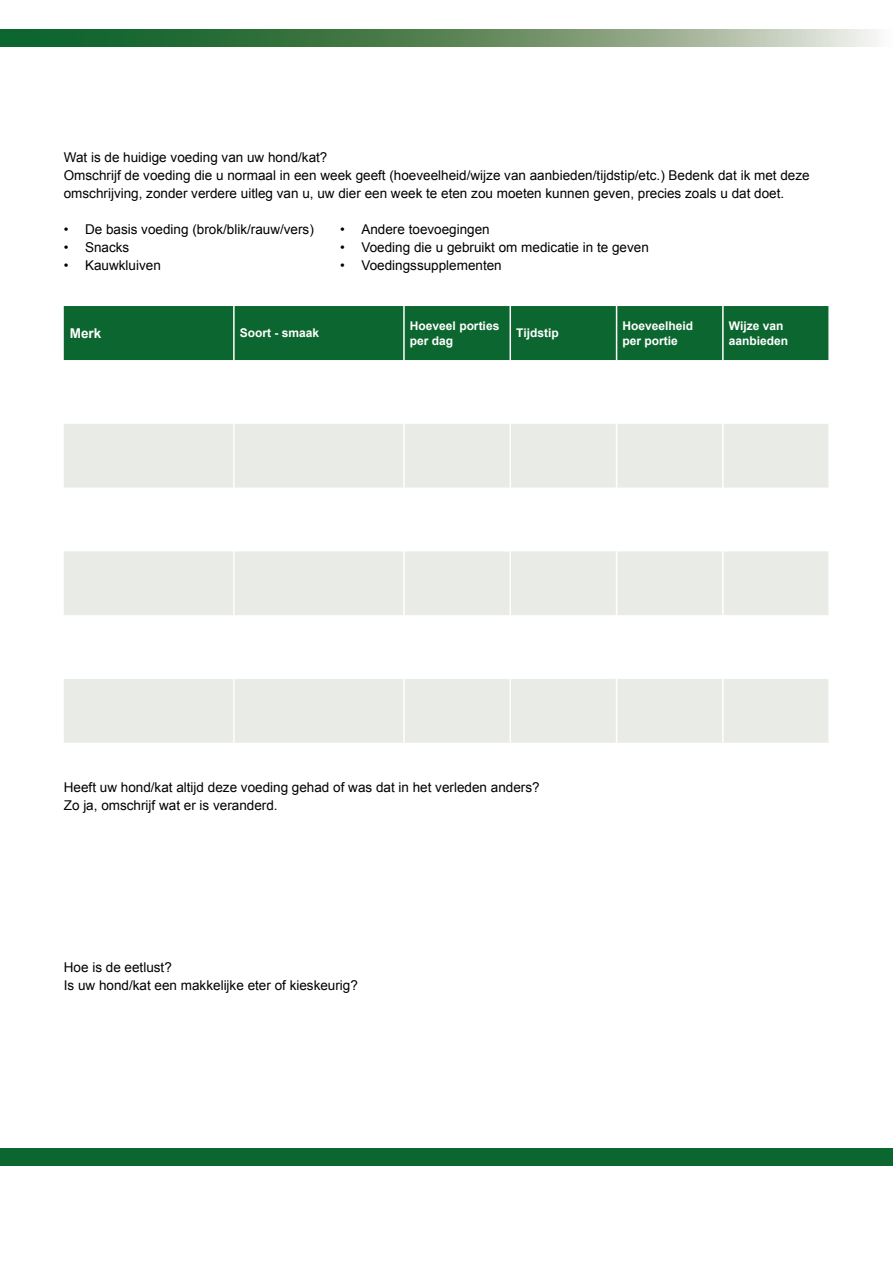
<style>
.page{position:relative;width:893px;height:1263px;background:#fff}
.page>*{position:absolute;margin:0;border:0;box-sizing:border-box;transform-origin:0 0}
.t1{font:13.5px/18px "Arial";color:#000}
.t2{font:700 13.5px "Arial";color:#fff}
.t3{font:700 12px/14.4px "Arial";color:#fff}
</style>
<div class="page">
<svg style="left:0;top:30px;width:876px;height:17px;background:#639067"></svg>
<div style="left:0;top:1148px;width:893px;height:17px;background:#0c662f"></div>
<div style="left:64px;top:306px;width:764px;height:54px;background:#0c662f"></div>
<svg style="left:64px;top:424px;width:764px;height:319px;fill:#e9ece6"></svg>
<hr style="left:233px;top:306px;width:2px;height:54px;background:#fff">
<hr style="left:403px;top:306px;width:2px;height:54px;background:#fff">
<hr style="left:509px;top:306px;width:2px;height:54px;background:#fff">
<hr style="left:616px;top:306px;width:1px;height:54px;background:#fff">
<hr style="left:722px;top:306px;width:2px;height:54px;background:#fff">
<hr style="left:233px;top:424px;width:2px;height:64px;background:#fff">
<hr style="left:403px;top:424px;width:2px;height:64px;background:#fff">
<hr style="left:509px;top:424px;width:2px;height:64px;background:#fff">
<hr style="left:616px;top:424px;width:1px;height:64px;background:#fff">
<hr style="left:722px;top:424px;width:2px;height:64px;background:#fff">
<hr style="left:233px;top:488px;width:2px;height:63px;background:#fff">
<hr style="left:403px;top:488px;width:2px;height:63px;background:#fff">
<hr style="left:509px;top:488px;width:2px;height:63px;background:#fff">
<hr style="left:616px;top:488px;width:1px;height:63px;background:#fff">
<hr style="left:722px;top:488px;width:2px;height:63px;background:#fff">
<hr style="left:233px;top:551px;width:2px;height:64px;background:#fff">
<hr style="left:403px;top:551px;width:2px;height:64px;background:#fff">
<hr style="left:509px;top:551px;width:2px;height:64px;background:#fff">
<hr style="left:616px;top:551px;width:1px;height:64px;background:#fff">
<hr style="left:722px;top:551px;width:2px;height:64px;background:#fff">
<hr style="left:233px;top:615px;width:2px;height:64px;background:#fff">
<hr style="left:403px;top:615px;width:2px;height:64px;background:#fff">
<hr style="left:509px;top:615px;width:2px;height:64px;background:#fff">
<hr style="left:616px;top:615px;width:1px;height:64px;background:#fff">
<hr style="left:722px;top:615px;width:2px;height:64px;background:#fff">
<hr style="left:233px;top:679px;width:2px;height:64px;background:#fff">
<hr style="left:403px;top:679px;width:2px;height:64px;background:#fff">
<hr style="left:509px;top:679px;width:2px;height:64px;background:#fff">
<hr style="left:616px;top:679px;width:1px;height:64px;background:#fff">
<hr style="left:722px;top:679px;width:2px;height:64px;background:#fff">
<p class="t1" style="left:64px;top:148px;width:747px">Wat is de huidige voeding van uw hond/kat?<br>Omschrijf de voeding die u normaal in een week geeft (hoeveelheid/wijze van aanbieden/tijdstip/etc.) Bedenk dat ik met deze omschrijving, zonder verdere uitleg van u, uw dier een week te eten zou moeten kunnen geven, precies zoals u dat doet.</p>
<p class="t1" style="left:64px;top:220px;width:252px">• De basis voeding (brok/blik/rauw/vers)</p>
<p class="t1" style="left:340px;top:220px;width:151px">• Andere toevoegingen</p>
<p class="t1" style="left:64px;top:238px;width:67px">• Snacks</p>
<p class="t1" style="left:340px;top:238px;width:310px">• Voeding die u gebruikt om medicatie in te geven</p>
<p class="t1" style="left:64px;top:256px;width:99px">• Kauwkluiven</p>
<p class="t1" style="left:340px;top:256px;width:163px">• Voedingssupplementen</p>
<p class="t2" style="left:70px;top:324px;width:33px">Merk</p>
<p class="t3" style="left:240px;top:326px;width:81px">Soort - smaak</p>
<p class="t3" style="left:410px;top:319px;width:91px">Hoeveel porties per dag</p>
<p class="t3" style="left:516px;top:326px;width:44px">Tijdstip</p>
<p class="t3" style="left:623px;top:319px;width:72px">Hoeveelheid per portie</p>
<p class="t3" style="left:729px;top:319px;width:61px">Wijze van aanbieden</p>
<p class="t1" style="left:64px;top:778px;width:477px">Heeft uw hond/kat altijd deze voeding gehad of was dat in het verleden anders?<br>Zo ja, omschrijf wat er is veranderd.</p>
<p class="t1" style="left:64px;top:958px;width:296px">Hoe is de eetlust?<br>Is uw hond/kat een makkelijke eter of kieskeurig?</p>
</div>
